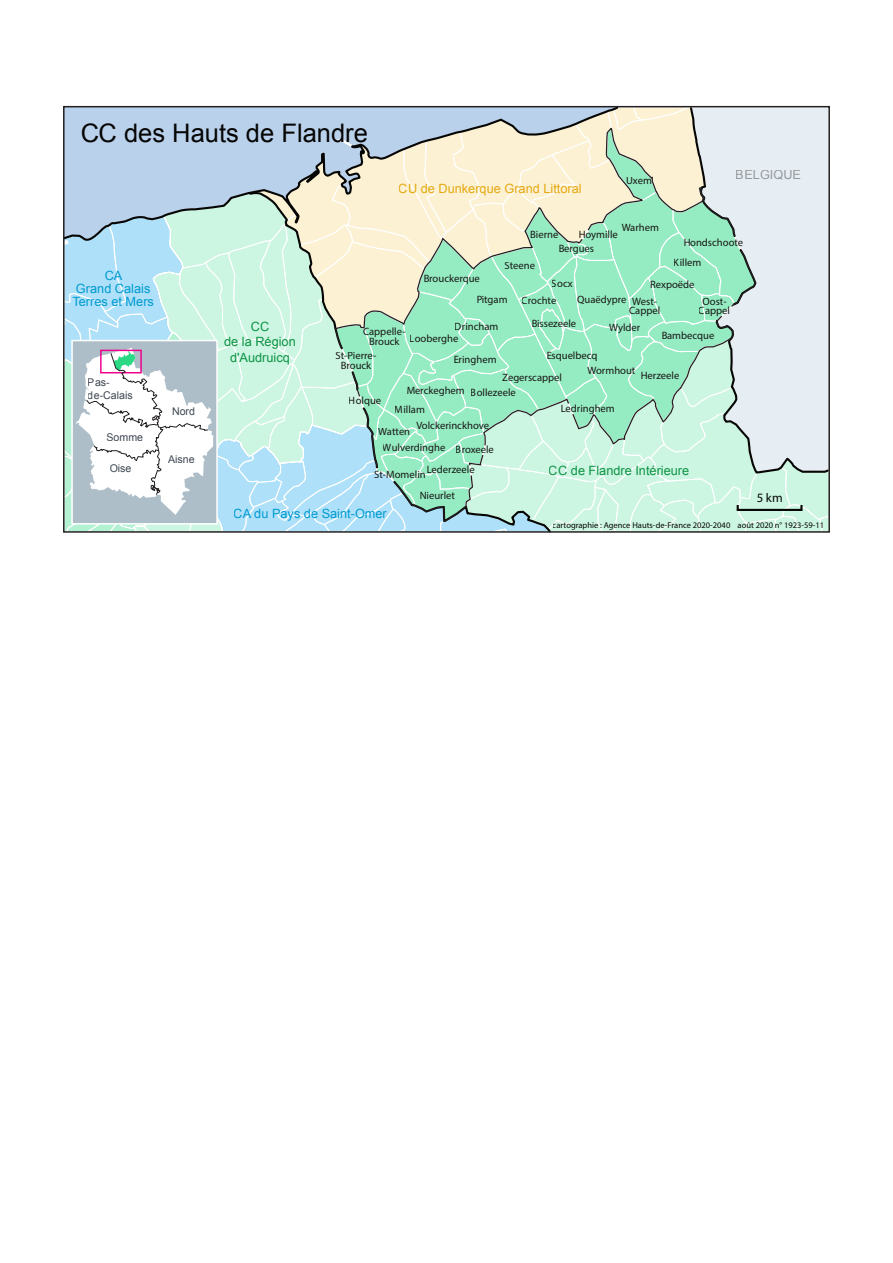
<style>
.page{position:relative;width:893px;height:1263px;background:#fff}
.page>*{position:absolute;margin:0;border:0;box-sizing:border-box;transform-origin:0 0}
.t1{font:25.5px "Arial";color:#050504}
.t2{font:12.75px/12.8px "Arial";color:#009ad1;text-align:center}
.t3{font:12.75px/15.3px "Arial";color:#0d9344;text-align:center}
.t4{font:12.75px "Arial";color:#e5a910}
.t5{font:12.75px "Arial";color:#97999c}
.t6{font:12.75px "Myriad Pro";color:#050504}
.t7{font:10.65px/9.6px "Myriad Pro";color:#171614;text-align:center}
.t8{font:10.65px/12.8px "Arial";color:#3e4651}
.t9{font:8.55px "Myriad Pro";color:#050504}
</style>
<div class="page">
<svg style="left:63px;top:105px;width:767px;height:425px;background:#c4e6db"></svg>
<div style="left:63px;top:106px;width:767px;height:427px;border:2px solid #231f20"></div>
<div style="left:737px;top:504px;width:65px;height:7px;border:2px solid #050504"></div>
<h1 class="t1" style="left:80px;top:116px;width:289px">CC des Hauts de Flandre</h1>
<p class="t2" style="left:72px;top:269px;width:83px">CA<br>Grand Calais<br>Terres et Mers</p>
<p class="t4" style="left:399px;top:180px;width:184px">CU de Dunkerque Grand Littoral</p>
<p class="t7" style="left:626px;top:176px;width:27px">Uxem</p>
<p class="t7" style="left:530px;top:229px;width:30px">Bierne</p>
<p class="t7" style="left:622px;top:222px;width:39px">Warhem</p>
<p class="t7" style="left:579px;top:229px;width:41px">Hoymille</p>
<p class="t7" style="left:504px;top:261px;width:32px">Steene</p>
<p class="t7" style="left:558px;top:243px;width:37px">Bergues</p>
<p class="t5" style="left:736px;top:166px;width:67px">BELGIQUE</p>
<p class="t7" style="left:683px;top:237px;width:61px">Hondschoote</p>
<p class="t7" style="left:674px;top:257px;width:29px">Killem</p>
<p class="t7" style="left:423px;top:273px;width:58px">Brouckerque</p>
<p class="t7" style="left:476px;top:294px;width:33px">Pitgam</p>
<p class="t7" style="left:552px;top:278px;width:22px">Socx</p>
<p class="t7" style="left:650px;top:279px;width:46px">Rexpoëde</p>
<p class="t7" style="left:522px;top:295px;width:36px">Crochte</p>
<p class="t7" style="left:577px;top:295px;width:51px">Quaëdypre</p>
<p class="t7" style="left:629px;top:296px;width:33px;text-align:left">West-<br>Cappel</p>
<p class="t7" style="left:699px;top:296px;width:33px">Oost-<br>Cappel</p>
<p class="t8" style="left:88px;top:376px;width:46px">Pas&shy;de-Calais</p>
<p class="t8" style="left:106px;top:431px;width:38px">Somme</p>
<p class="t8" style="left:110px;top:462px;width:23px">Oise</p>
<p class="t8" style="left:172px;top:405px;width:25px">Nord</p>
<p class="t8" style="left:168px;top:453px;width:28px">Aisne</p>
<p class="t3" style="left:224px;top:319px;width:73px">CC<br>de la Région d'Audruicq</p>
<p class="t7" style="left:531px;top:318px;width:46px">Bissezeele</p>
<p class="t7" style="left:455px;top:322px;width:45px">Drincham</p>
<p class="t7" style="left:453px;top:354px;width:45px">Eringhem</p>
<p class="t7" style="left:609px;top:322px;width:33px">Wylder</p>
<p class="t7" style="left:363px;top:326px;width:44px">Cappelle-<br>Brouck</p>
<p class="t7" style="left:661px;top:331px;width:54px">Bambecque</p>
<p class="t7" style="left:410px;top:334px;width:50px">Looberghe</p>
<p class="t7" style="left:546px;top:351px;width:53px">Esquelbecq</p>
<p class="t7" style="left:335px;top:351px;width:43px">St-Pierre-<br>Brouck</p>
<p class="t7" style="left:587px;top:365px;width:49px">Wormhout</p>
<p class="t7" style="left:641px;top:370px;width:40px">Herzeele</p>
<p class="t7" style="left:502px;top:372px;width:61px">Zegerscappel</p>
<p class="t7" style="left:406px;top:385px;width:60px">Merckeghem</p>
<p class="t7" style="left:471px;top:387px;width:46px">Bollezeele</p>
<p class="t7" style="left:349px;top:396px;width:34px">Holque</p>
<p class="t7" style="left:378px;top:427px;width:33px">Watten</p>
<p class="t7" style="left:395px;top:405px;width:32px">Millam</p>
<p class="t7" style="left:416px;top:421px;width:74px">Volckerinckhove</p>
<p class="t7" style="left:383px;top:442px;width:64px">Wulverdinghe</p>
<p class="t7" style="left:456px;top:444px;width:40px">Broxeele</p>
<p class="t7" style="left:427px;top:464px;width:50px">Lederzeele</p>
<p class="t7" style="left:374px;top:469px;width:53px">St-Momelin</p>
<p class="t7" style="left:419px;top:490px;width:37px">Nieurlet</p>
<p class="t7" style="left:561px;top:403px;width:56px">Ledringhem</p>
<p class="t3" style="left:549px;top:463px;width:142px">CC de Flandre Intérieure</p>
<p class="t6" style="left:756px;top:490px;width:28px">5 km</p>
<p class="t2" style="left:234px;top:507px;width:155px">CA du Pays de Saint-Omer</p>
<p class="t9" style="left:553px;top:520px;width:273px">cartographie : Agence Hauts-de-France 2020-2040 août 2020 n° 1923-59-11</p>
</div>
